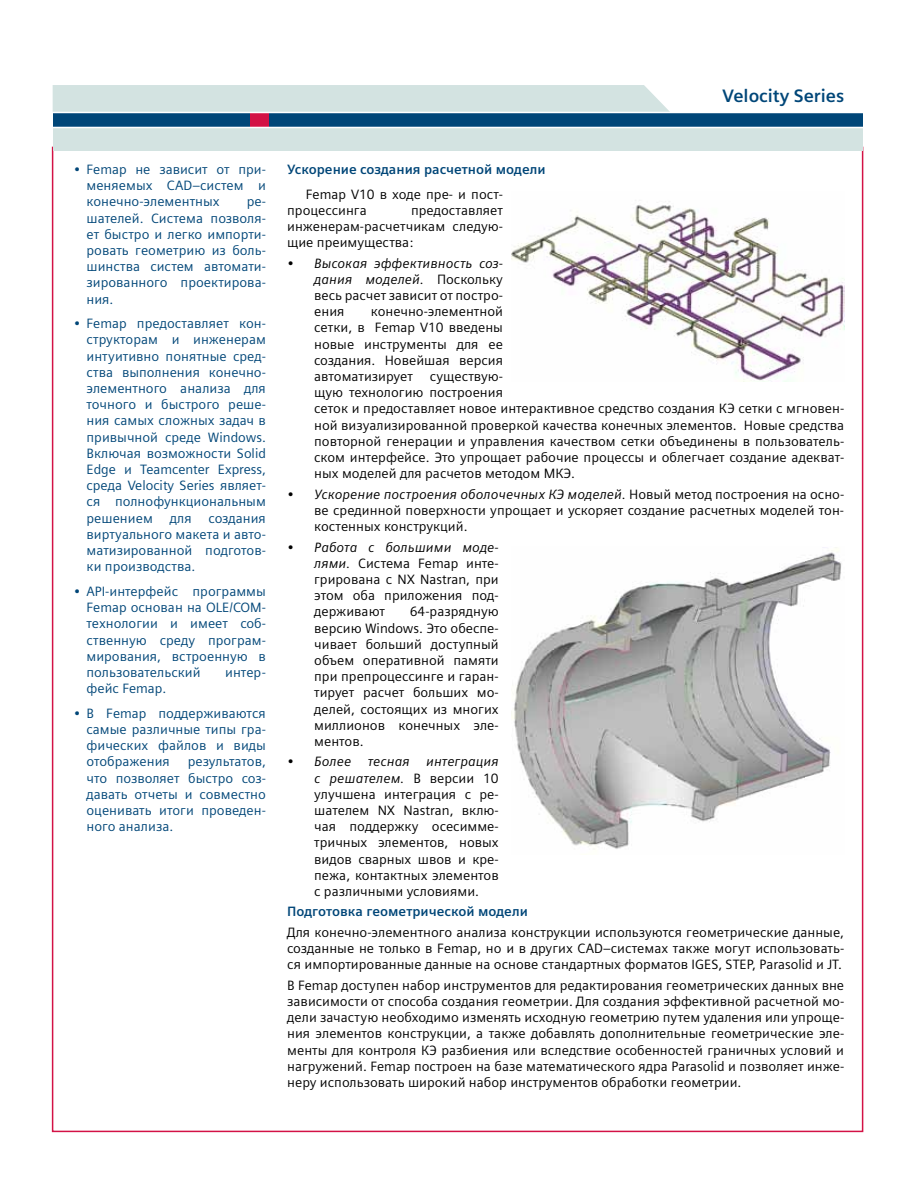
<style>
.page{position:relative;width:918px;height:1188px;background:#fff}
.page>*{position:absolute;margin:0;border:0;box-sizing:border-box;transform-origin:0 0}
.t1{font:700 18px "Siemens Sans";color:#004678}
.t2{font:13.5px/16.2px "Siemens Sans";color:#000;text-align:justify}
.t3{font:13.5px/16.2px "Siemens Sans";color:#004678;text-align:justify}
.t4{font:700 13.5px "Siemens Sans";color:#004678}
.s1{font-style:italic}
</style>
<div class="page">
<div style="left:53px;top:128px;width:810px;height:23px;background:#d3e3e1"></div>
<div style="left:53px;top:113px;width:810px;height:14px;background:#004678"></div>
<div style="left:53px;top:85px;width:617px;height:27px;background:#d3e3e1"></div>
<div style="left:251px;top:113px;width:18px;height:14px;background:#d31245"></div>
<img style="left:512px;top:201px;width:332px;height:180px">
<img style="left:512px;top:547px;width:330px;height:303px">
<h1 class="t1" style="left:723px;top:85px;width:123px">Velocity Series</h1>
<p class="t3" style="left:87px;top:161px;width:181px;text-indent:-13px">• Femap не зависит от при&shy;меняемых CAD–систем и конечно-элементных</p>
<p class="t3" style="left:87px;top:194px;width:181px;text-indent:160px">ре&shy;шателей. Система позволя&shy;ет быстро и легко импорти&shy;ровать геометрию из боль&shy;шинства систем автомати&shy;зированного проектирова&shy;ния.</p>
<p class="t3" style="left:87px;top:316px;width:181px;text-indent:-13px">• Femap предоставляет кон&shy;структорам и инженерам интуитивно понятные сред&shy;ства выполнения конечно&shy;элементного анализа для точного и быстрого реше&shy;ния самых сложных задач в привычной среде Windows.<br>Включая возможности Solid Edge и Teamcenter Express, среда Velocity Series являет&shy;ся полнофункциональным решением</p>
<p class="t3" style="left:87px;top:510px;width:181px;text-indent:122px">создания виртуального макета и авто&shy;матизированной подготов&shy;ки производства.</p>
<p class="t3" style="left:87px;top:583px;width:181px;text-indent:-13px">• API-интерфейс программы Femap основан на OLE/COM&shy;технологии и имеет соб&shy;ственную среду програм&shy;мирования, встроенную в пользовательский</p>
<p class="t3" style="left:170px;top:510px;width:23px">для</p>
<p class="t3" style="left:225px;top:664px;width:42px">интер-</p>
<p class="t3" style="left:87px;top:681px;width:81px">фейс Femap.</p>
<p class="t3" style="left:87px;top:705px;width:181px;text-indent:-13px">• В Femap поддерживаются самые различные типы гра&shy;фических файлов и виды отображения</p>
<p class="t3" style="left:87px;top:754px;width:181px;text-indent:101px">результатов, что позволяет быстро соз&shy;давать отчеты и совместно оценивать итоги проведен&shy;ного анализа.</p>
<p class="t4" style="left:287px;top:162px;width:260px">Ускорение создания расчетной модели</p>
<p class="t2" style="left:287px;top:186px;width:217px;text-indent:19px">Femap V10 в ходе пре- и пост&shy;процессинга</p>
<p class="t2" style="left:287px;top:202px;width:217px;text-indent:124px">предоставляет инженерам-расчетчикам следую&shy;щие преимущества:</p>
<p class="t2" style="left:314px;top:255px;width:190px;text-indent:-27px"><span class="s1">• Высокая эффективность соз&shy;дания моделей.</span> Поскольку весь расчет зависит от постро&shy;ения</p>
<p class="t2" style="left:314px;top:304px;width:532px;text-align:left;text-indent:57px">конечно-элементной<br>сетки, в Femap V10 введены<br>новые инструменты для ее<br>создания. Новейшая версия<br>автоматизирует существую-<br>щую технологию построения<br>сеток и предоставляет новое интерактивное средство создания КЭ сетки с мгновен&shy;ной визуализированной проверкой качества конечных элементов. Новые средства повторной генерации и управления качеством сетки объединены в пользователь&shy;ском интерфейсе. Это упрощает рабочие процессы и облегчает создание адекват&shy;ных моделей для расчетов методом МКЭ.</p>
<p class="t2" style="left:314px;top:486px;width:532px;text-indent:-27px"><span class="s1">• Ускорение построения оболочечных КЭ моделей.</span> Новый метод построения на осно&shy;ве срединной поверхности упрощает и ускоряет создание расчетных моделей тон&shy;костенных конструкций.</p>
<p class="t2" style="left:314px;top:539px;width:186px;text-indent:-27px"><span class="s1">• Работа с большими моде&shy;лями.</span> Система Femap инте&shy;грирована с NX Nastran, при этом оба приложения под&shy;держивают</p>
<p class="t2" style="left:314px;top:604px;width:186px;text-indent:96px">64-разрядную версию Windows. Это обеспе&shy;чивает больший доступный объем оперативной памяти при препроцессинге и гаран&shy;тирует расчет больших мо&shy;делей, состоящих из многих миллионов конечных эле&shy;ментов.</p>
<p class="t2" style="left:314px;top:754px;width:186px;text-indent:-27px"><span class="s1">• Более тесная интеграция с решателем.</span> В версии 10 улучшена интеграция с ре&shy;шателем NX Nastran, вклю&shy;чая поддержку осесимме&shy;тричных элементов, новых видов сварных швов и кре&shy;пежа, контактных элементов с различными условиями.</p>
<p class="t4" style="left:287px;top:904px;width:242px">Подготовка геометрической модели</p>
<p class="t2" style="left:287px;top:924px;width:559px">Для конечно-элементного анализа конструкции используются геометрические данные, созданные не только в Femap, но и в других CAD–системах также могут использовать&shy;ся импортированные данные на основе стандартных форматов IGES, STEP, Parasolid и JT.</p>
<p class="t2" style="left:287px;top:977px;width:559px">В Femap доступен набор инструментов для редактирования геометрических данных вне зависимости от способа создания геометрии. Для создания эффективной расчетной мо&shy;дели зачастую необходимо изменять исходную геометрию путем удаления или упроще&shy;ния элементов конструкции, а также добавлять дополнительные геометрические эле&shy;менты для контроля КЭ разбиения или вследствие особенностей граничных условий и нагружений. Femap построен на базе математического ядра Parasolid и позволяет инже&shy;неру использовать широкий набор инструментов обработки геометрии.</p>
</div>
